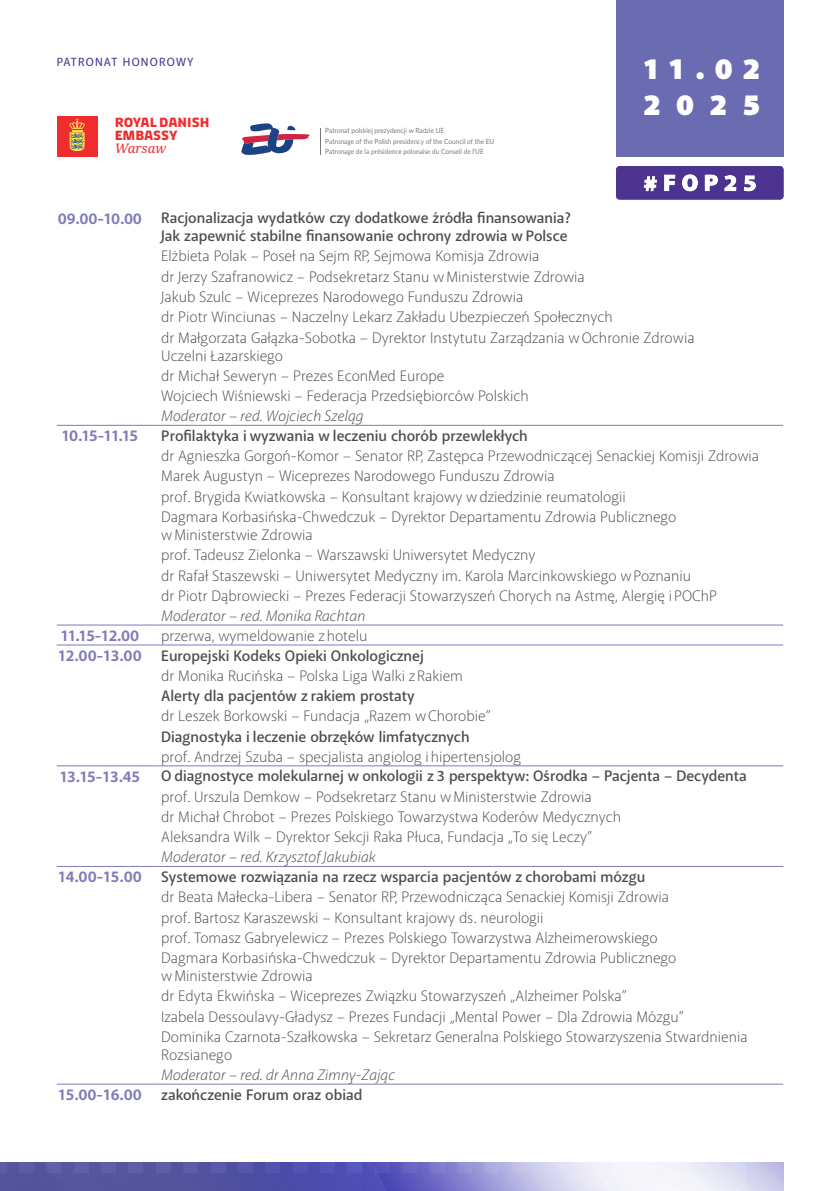
<style>
.page{position:relative;width:840px;height:1191px;background:#fff}
.page>*{position:absolute;margin:0;border:0;box-sizing:border-box;transform-origin:0 0}
.t1{font:900 30px/36px "Akagi Pro";letter-spacing:.52em;color:#fff}
.t2{font:700 16px "Akagi Pro";letter-spacing:-.01em;color:#7e7bba}
.t3{font:300 15.4px/20.2px "Akagi Pro";color:#4b4c4d}
.t4{font:600 15.4px/18px "Akagi Pro";color:#4b4c4d;text-align:right}
.t5{font:italic 300 15.4px/19.4px "Akagi Pro";color:#4b4c4d}
.t6{font:700 13.2px/13.2px "Diplomacy Office";letter-spacing:-.01em;color:#ee2d2e}
.t7{font:italic 13.2px "Noto Serif";color:#ee2d2e}
.t8{font:500 12px "Akagi Pro";letter-spacing:.1em;color:#4b338f}
.t9{font:7.2px/10.2px "Lato";color:#75797b;scale:.91 1}
.s1{font-weight:700;font-size:16px;color:#7e7bba}
.s2{font-weight:700;font-style:normal;font-size:16px;color:#7e7bba}
.s3{font-weight:600;font-style:normal}
</style>
<div class="page">
<hr style="left:57px;top:425px;width:96px;height:1px;background:#7e7bba">
<hr style="left:153px;top:425px;width:629px;height:1px;background:#7e7bba">
<hr style="left:57px;top:624px;width:96px;height:1px;background:#7e7bba">
<hr style="left:153px;top:624px;width:629px;height:1px;background:#7e7bba">
<hr style="left:57px;top:644px;width:96px;height:1px;background:#7e7bba">
<hr style="left:153px;top:644px;width:629px;height:1px;background:#7e7bba">
<hr style="left:57px;top:765px;width:96px;height:1px;background:#7e7bba">
<hr style="left:153px;top:765px;width:629px;height:1px;background:#7e7bba">
<hr style="left:57px;top:866px;width:96px;height:1px;background:#7e7bba">
<hr style="left:153px;top:866px;width:629px;height:1px;background:#7e7bba">
<hr style="left:57px;top:1083px;width:96px;height:1px;background:#7e7bba">
<hr style="left:153px;top:1083px;width:629px;height:1px;background:#7e7bba">
<img style="left:4px;top:1162px;width:778px;height:29px">
<div style="left:57px;top:116px;width:40px;height:40px;background:#ee2d2e"></div>
<svg style="left:69px;top:118px;width:16px;height:33px"></svg>
<div style="left:615px;top:0;width:168px;height:156px;background:#6b6bb1"></div>
<svg style="left:241px;top:123px;width:69px;height:32px"></svg>
<svg style="left:320px;top:128px;width:1px;height:27px"></svg>
<svg style="left:616px;top:166px;width:167px;height:33px;background:#6753a0"></svg>
<p class="t8" style="left:57px;top:54px;width:138px">PATRONAT HONOROWY</p>
<p class="t6" style="left:115px;top:116px;width:96px">ROYAL DANISH<br>EMBASSY</p>
<p class="t7" style="left:115px;top:140px;width:53px">Warsaw</p>
<p class="t9" style="left:325px;top:125px;width:187px">Patronat polskiej prezydencji w Radzie UE<br>Patronage of the Polish presidency of the Council of the EU<br>Patronage de la présidence polonaise du Conseil de l'UE</p>
<h1 class="t1" style="left:643px;top:53px;width:118px">11.02<br>2025</h1>
<p class="t4" style="left:58px;top:209px;width:514px"><span class="s1">09.00-10.00</span> Racjonalizacja wydatków czy dodatkowe źródła finansowania?<br>Jak zapewnić stabilne finansowanie ochrony zdrowia w Polsce</p>
<p class="t3" style="left:161px;top:246px;width:534px">Elżbieta Polak – Poseł na Sejm RP, Sejmowa Komisja Zdrowia<br>dr Jerzy Szafranowicz – Podsekretarz Stanu w Ministerstwie Zdrowia<br>Jakub Szulc – Wiceprezes Narodowego Funduszu Zdrowia<br>dr Piotr Winciunas – Naczelny Lekarz Zakładu Ubezpieczeń Społecznych<br>dr Małgorzata Gałązka-Sobotka – Dyrektor Instytutu Zarządzania w Ochronie Zdrowia</p>
<p class="t3" style="left:161px;top:345px;width:369px">Uczelni Łazarskiego<br>dr Michał Seweryn – Prezes EconMed Europe<br>Wojciech Wiśniewski – Federacja Przedsiębiorców Polskich</p>
<p class="t5" style="left:161px;top:407px;width:204px">Moderator – red. Wojciech Szeląg</p>
<p class="t2" style="left:62px;top:426px;width:78px">10.15-11.15</p>
<p class="t4" style="left:161px;top:427px;width:368px">Profilaktyka i wyzwania w leczeniu chorób przewlekłych</p>
<p class="t3" style="left:161px;top:446px;width:599px">dr Agnieszka Gorgoń-Komor – Senator RP, Zastępca Przewodniczącej Senackiej Komisji Zdrowia Marek Augustyn – Wiceprezes Narodowego Funduszu Zdrowia<br>prof. Brygida Kwiatkowska – Konsultant krajowy w dziedzinie reumatologii<br>Dagmara Korbasińska-Chwedczuk – Dyrektor Departamentu Zdrowia Publicznego</p>
<p class="t3" style="left:161px;top:525px;width:557px">w Ministerstwie Zdrowia<br>prof. Tadeusz Zielonka – Warszawski Uniwersytet Medyczny<br>dr Rafał Staszewski – Uniwersytet Medyczny im. Karola Marcinkowskiego w Poznaniu<br>dr Piotr Dąbrowiecki – Prezes Federacji Stowarzyszeń Chorych na Astmę, Alergię i POChP</p>
<p class="t5" style="left:161px;top:606px;width:205px">Moderator – red. Monika Rachtan</p>
<p class="t2" style="left:61px;top:626px;width:80px">11.15-12.00</p>
<p class="t3" style="left:161px;top:625px;width:207px">przerwa, wymeldowanie z hotelu</p>
<p class="t4" style="left:58px;top:646px;width:367px"><span class="s1">12.00-13.00</span> Europejski Kodeks Opieki Onkologicznej</p>
<p class="t3" style="left:161px;top:665px;width:303px">dr Monika Rucińska – Polska Liga Walki z Rakiem</p>
<p class="t4" style="left:161px;top:687px;width:255px">Alerty dla pacjentów z rakiem prostaty</p>
<p class="t3" style="left:161px;top:706px;width:331px">dr Leszek Borkowski – Fundacja „Razem w Chorobie”</p>
<p class="t4" style="left:161px;top:727px;width:310px">Diagnostyka i leczenie obrzęków limfatycznych</p>
<p class="t3" style="left:161px;top:747px;width:361px">prof. Andrzej Szuba – specjalista angiolog i hipertensjolog</p>
<p class="t2" style="left:60px;top:766px;width:82px">13.15-13.45</p>
<p class="t4" style="left:161px;top:767px;width:586px">O diagnostyce molekularnej w onkologii z 3 perspektyw: Ośrodka – Pacjenta – Decydenta</p>
<p class="t3" style="left:161px;top:786px;width:461px">prof. Urszula Demkow – Podsekretarz Stanu w Ministerstwie Zdrowia<br>dr Michał Chrobot – Prezes Polskiego Towarzystwa Koderów Medycznych<br>Aleksandra Wilk – Dyrektor Sekcji Raka Płuca, Fundacja „To się Leczy”</p>
<p class="t5" style="left:161px;top:848px;width:216px">Moderator – red. Krzysztof Jakubiak</p>
<p class="t4" style="left:58px;top:868px;width:588px"><span class="s1">14.00-15.00</span> Systemowe rozwiązania na rzecz wsparcia pacjentów z chorobami mózgu</p>
<p class="t3" style="left:161px;top:887px;width:509px">dr Beata Małecka-Libera – Senator RP, Przewodnicząca Senackiej Komisji Zdrowia</p>
<p class="t3" style="left:161px;top:907px;width:383px">prof. Bartosz Karaszewski – Konsultant krajowy ds. neurologii</p>
<p class="t3" style="left:161px;top:927px;width:497px">prof. Tomasz Gabryelewicz – Prezes Polskiego Towarzystwa Alzheimerowskiego</p>
<p class="t3" style="left:161px;top:948px;width:516px">Dagmara Korbasińska-Chwedczuk – Dyrektor Departamentu Zdrowia Publicznego</p>
<p class="t3" style="left:161px;top:966px;width:587px">w Ministerstwie Zdrowia<br>dr Edyta Ekwińska – Wiceprezes Związku Stowarzyszeń „Alzheimer Polska”<br>Izabela Dessoulavy-Gładysz – Prezes Fundacji „Mental Power – Dla Zdrowia Mózgu” Dominika Czarnota-Szałkowska – Sekretarz Generalna Polskiego Stowarzyszenia Stwardnienia</p>
<p class="t3" style="left:161px;top:1044px;width:72px">Rozsianego</p>
<p class="t5" style="left:58px;top:1065px;width:338px;text-indent:103px">Moderator – red. dr Anna Zimny-Zając<br><span class="s2">15.00-16.00</span> <span class="s3">zakończenie Forum oraz obiad</span></p>
</div>
